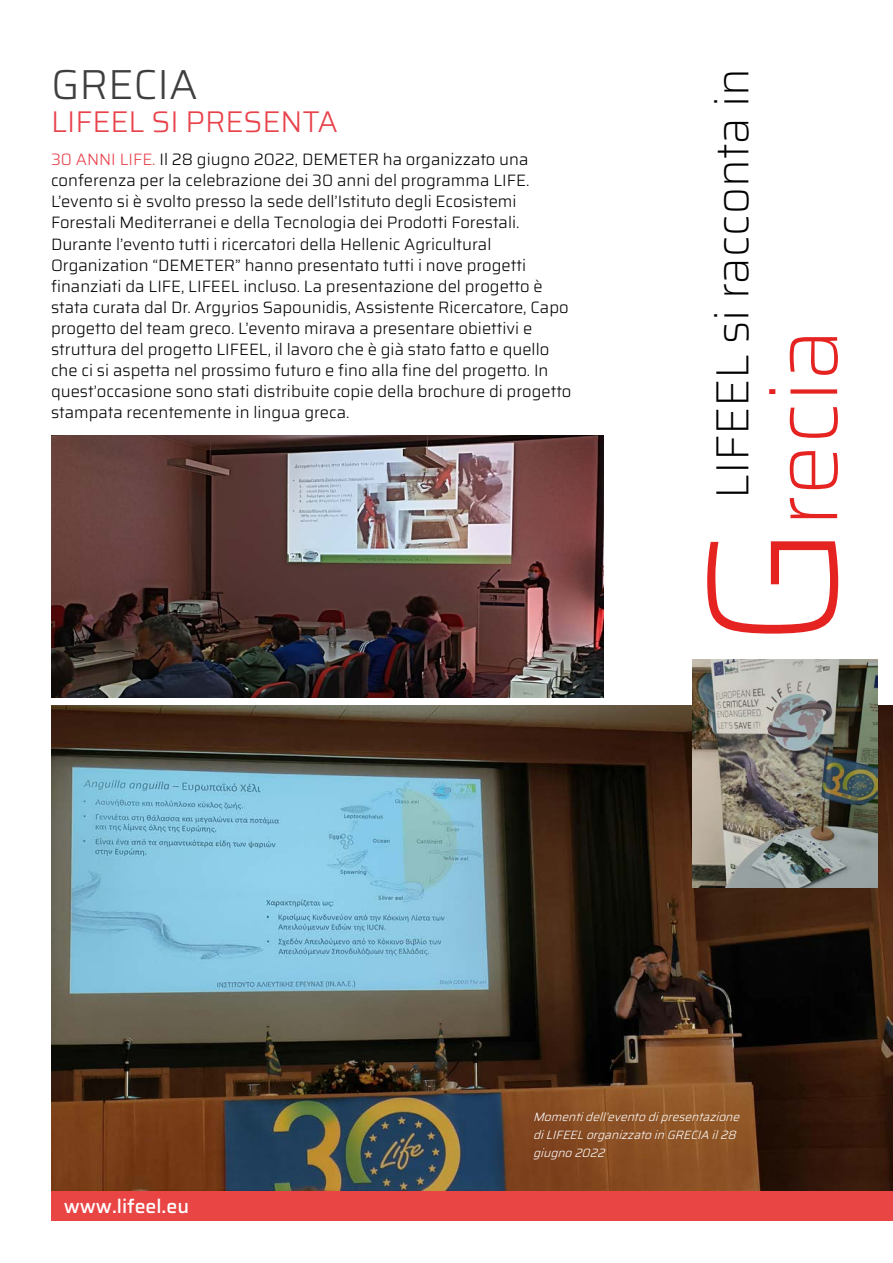
<style>
.page{position:relative;width:893px;height:1263px;background:#fff}
.page>*{position:absolute;margin:0;border:0;box-sizing:border-box;transform-origin:0 0}
.t1{font:200 186px "Saira";color:#e52321}
.t2{font:200 91.5px "Saira";color:#e52321}
.t3{font:200 46.5px "Saira";color:#000}
.t4{font:300 42px "Saira";color:#3f3f3f}
.t5{font:300 30px "Saira";color:#e8424b}
.t6{font:500 19.5px "Saira";color:#fff}
.t7{font:300 16.5px/21px "Saira";color:#000}
.t8{font:italic 300 12px/18px "Saira";color:#fff}
.s1{color:#e8424b}
</style>
<div class="page">
<div style="left:51px;top:1191px;width:842px;height:29px;background:#e94545"></div>
<img style="left:51px;top:436px;width:552px;height:261px">
<img style="left:51px;top:706px;width:842px;height:485px">
<img style="left:693px;top:659px;width:185px;height:228px">
<h3 class="t4" style="left:51px;top:53px;width:148px">GRECIA</h3>
<h3 class="t5" style="left:51px;top:99px;width:289px">LIFEEL SI PRESENTA</h3>
<p class="t7" style="left:51px;top:149px;width:522px"><span class="s1">30 ANNI LIFE.</span> Il 28 giugno 2022, DEMETER ha organizzato una conferenza per la celebrazione dei 30 anni del programma LIFE.<br>L’evento si è svolto presso la sede dell’Istituto degli Ecosistemi Forestali Mediterranei e della Tecnologia dei Prodotti Forestali.<br>Durante l’evento tutti i ricercatori della Hellenic Agricultural Organization “DEMETER” hanno presentato tutti i nove progetti finanziati da LIFE, LIFEEL incluso. La presentazione del progetto è stata curata dal Dr. Argyrios Sapounidis, Assistente Ricercatore, Capo progetto del team greco. L’evento mirava a presentare obiettivi e struttura del progetto LIFEEL, il lavoro che è già stato fatto e quello che ci si aspetta nel prossimo futuro e fino alla fine del progetto. In quest’occasione sono stati distribuite copie della brochure di progetto stampata recentemente in lingua greca.</p>
<h3 class="t3" style="left:698px;top:499px;width:432px;rotate:-90deg">LIFEEL si racconta in</h3>
<h2 class="t2" style="left:738px;top:527px;width:200px;rotate:-90deg">recia</h2>
<h1 class="t1" style="left:635px;top:650px;width:128px;rotate:-90deg">G</h1>
<p class="t6" style="left:64px;top:1191px;width:127px">www.lifeel.eu</p>
<p class="t8" style="left:533px;top:1108px;width:212px">Momentidell’eventodipresentazione diLIFEELorganizzatoinGRECIAil28 giugno2022</p>
</div>
